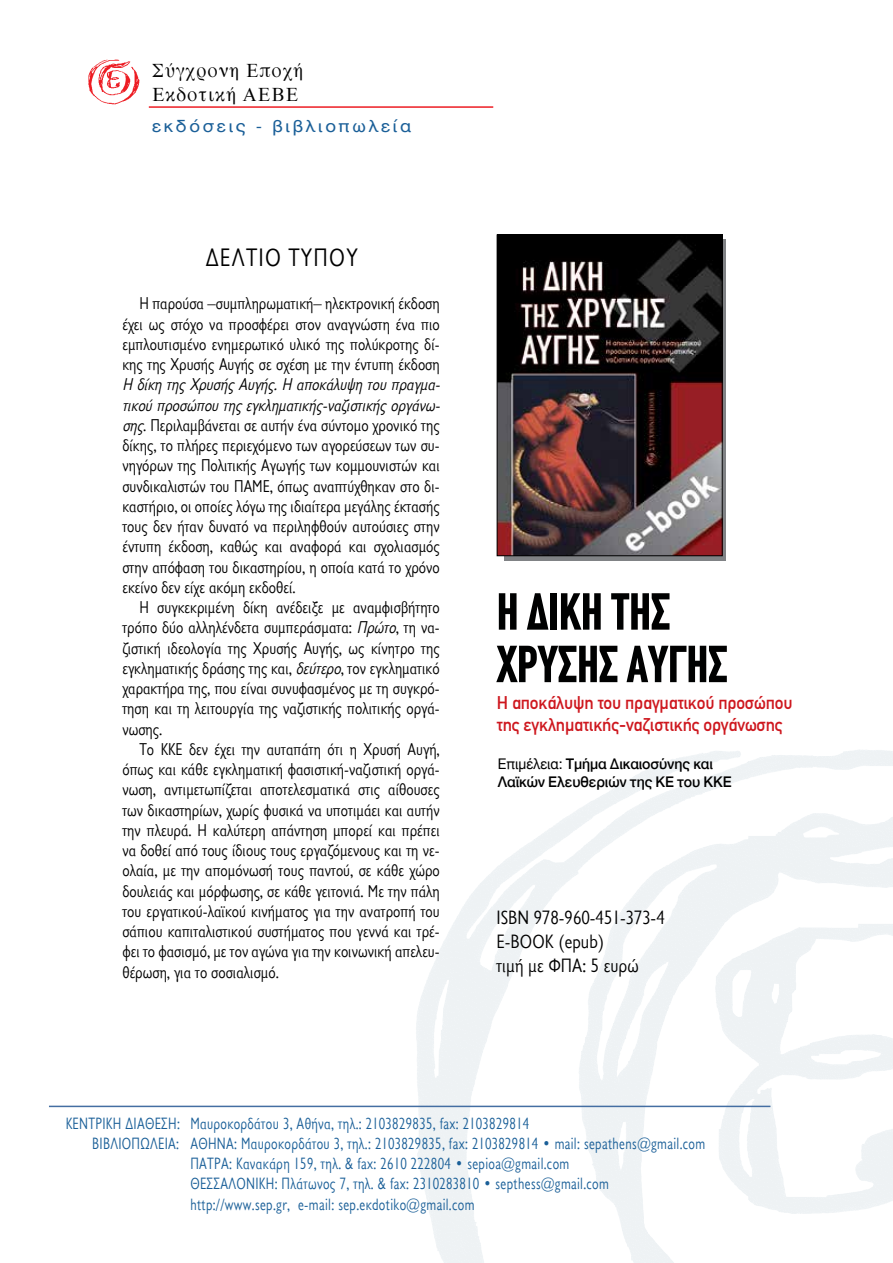
<style>
.page{position:relative;width:893px;height:1263px;background:#fff}
.page>*{position:absolute;margin:0;border:0;box-sizing:border-box;transform-origin:0 0}
.t1{font:700 condensed 51.15px/52.5px "CF Din";color:#000101}
.t2{font:25.5px "CF Jeckyl Sem Con";letter-spacing:.05em;color:#000}
.t3{font:19.5px/24px "CF Jeckyl SCOS Mono";color:#000}
.t4{font:19.5px/23.4px "Gr Times";letter-spacing:.06em;color:#000;scale:.96 1}
.t5{font:18.15px/22.2px "CF Din";letter-spacing:-.01em;color:#ce171e;scale:.96 1}
.t6{font:17.25px/20.2px "CF Jeckyl SCOS Mono";color:#000;text-align:justify;scale:.96 1}
.t7{font:16.5px "CF Jeckyl SCOS Mono";letter-spacing:.02em;color:#1a5f98;scale:.9 1}
.t8{font:16.5px "UB Helvetica";letter-spacing:.15em;color:#1a5f98;scale:1.1 1}
.t9{font:500 14.7px/18px "Helvetica Neue";letter-spacing:-.005em;color:#000;scale:.96 1}
.s1{font-style:italic}
.s2{font-weight:400}
</style>
<div class="page">
<img style="left:85px;top:54px;width:57px;height:57px;border-radius:29px">
<svg style="left:504px;top:239px;width:221px;height:322px;background:#6b6c6e"></svg>
<img style="left:499px;top:237px;width:221px;height:317px">
<div style="left:497px;top:235px;width:225px;height:321px;border:1px solid #000"></div>
<hr style="left:49px;top:1106px;width:721px;height:1px;background:#446ea2">
<hr style="left:149px;top:106px;width:344px;height:2px;background:#ed1d24">
<p class="t4" style="left:152px;top:59px;width:159px">Σύγχρονη Eποχή<br>Eκδοτική AEBE</p>
<p class="t8" style="left:152px;top:116px;width:237px">εκδόσεις - βιβλιοπωλεία</p>
<h2 class="t2" style="left:206px;top:243px;width:154px">ΔΕΛΤΙΟ ΤΥΠΟΥ</h2>
<p class="t6" style="left:122px;top:293px;width:332px;text-indent:17px">Η παρούσα –συμπληρωματική– ηλεκτρονική έκδοση έχει ως στόχο να προσφέρει στον αναγνώστη ένα πιο εμπλουτισμένο ενημερωτικό υλικό της πολύκροτης δί&shy;κης της Χρυσής Αυγής σε σχέση με την έντυπη έκδοση</p>
<p class="t6" style="left:122px;top:374px;width:336px;text-align:left"><span class="s1">Η δίκητηςΧρυσήςΑυγής.Η αποκάλυψητουπραγμα&shy;τικούπροσώπουτηςεγκληματικής-ναζιστικήςοργάνω&shy;σης</span>. Περιλαμβάνεται σε αυτήν ένα σύντομο χρονικό της δίκης, το πλήρες περιεχόμενο των αγορεύσεων των συ&shy;νηγόρων της Πολιτικής Αγωγής των κομμουνιστών και συνδικαλιστών του ΠΑΜΕ, όπως αναπτύχθηκαν στο δι&shy;καστήριο, οι οποίες λόγω της ιδιαίτερα μεγάλης έκτασής τους δεν ήταν δυνατό να περιληφθούν αυτούσιες στην έντυπη έκδοση, καθώς και αναφορά και σχολιασμός στην απόφαση του δικαστηρίου, η οποία κατά το χρόνο εκείνο δεν είχε ακόμη εκδοθεί.</p>
<p class="t6" style="left:122px;top:597px;width:332px;text-indent:17px">Η συγκεκριμένη δίκη ανέδειξε με αναμφισβήτητο τρόπο δύο αλληλένδετα συμπεράσματα: <span class="s1">Πρώτο</span>, τη να&shy;ζιστική ιδεολογία της Χρυσής Αυγής, ως κίνητρο της εγκληματικής δράσης της και, <span class="s1">δεύτερο</span>, τον εγκληματικό χαρακτήρα της, που είναι συνυφασμένος με τη συγκρό&shy;τηση και τη λειτουργία της ναζιστικής πολιτικής οργά&shy;νωσης.</p>
<p class="t6" style="left:122px;top:739px;width:332px;text-indent:17px">Το ΚΚΕ δεν έχει την αυταπάτη ότι η Χρυσή Αυγή, όπως και κάθε εγκληματική φασιστική-ναζιστική οργά&shy;νωση, αντιμετωπίζεται αποτελεσματικά στις αίθουσες των δικαστηρίων, χωρίς φυσικά να υποτιμάει και αυτήν την πλευρά. Η καλύτερη απάντηση μπορεί και πρέπει να δοθεί από τους ίδιους τους εργαζόμενους και τη νε&shy;ολαία, με την απομόνωσή τους παντού, σε κάθε χώρο δουλειάς και μόρφωσης, σε κάθε γειτονιά. Με την πάλη του εργατικού-λαϊκού κινήματος για την ανατροπή του σάπιου καπιταλιστικού συστήματος που γεννά και τρέ&shy;φει το φασισμό, με τον αγώνα για την κοινωνική απελευ&shy;θέρωση, για το σοσιαλισμό.</p>
<h1 class="t1" style="left:497px;top:587px;width:232px">Η ΔΙΚΗ ΤΗΣ<br>ΧΡΥΣΗΣ ΑΥΓΗΣ</h1>
<p class="t5" style="left:497px;top:692px;width:309px">Η αποκάλυψη του πραγματικού προσώπου της εγκληματικής-ναζιστικής οργάνωσης</p>
<p class="t9" style="left:498px;top:754px;width:245px"><span class="s2">Επιμέλεια:</span> Τμήμα Δικαιοσύνης και<br>Λαϊκών Ελευθεριών της ΚΕ του ΚΚΕ</p>
<p class="t3" style="left:496px;top:905px;width:170px">ISBN 978-960-451-373-4<br>E-BOOK (epub)<br>τιμή με ΦΠΑ: 5 ευρώ</p>
<p class="t7" style="left:66px;top:1114px;width:516px">ΚΕΝΤΡΙΚΗ ΔΙΑΘΕΣΗ: Μαυροκορδάτου 3, Αθήνα, τηλ.: 2103829835, fax: 2103829814</p>
<p class="t7" style="left:92px;top:1134px;width:683px">ΒΙΒΛΙΟΠΩΛΕΙΑ: ΑΘΗΝΑ: Μαυροκορδάτου 3, τηλ.: 2103829835, fax: 2103829814 • mail: sepathens@gmail.com</p>
<p class="t7" style="left:190px;top:1154px;width:423px">ΠΑΤΡΑ: Κανακάρη 159, τηλ. &amp; fax: 2610 222804 • sepioa@gmail.com</p>
<p class="t7" style="left:190px;top:1175px;width:467px">ΘΕΣΣΑΛΟΝΙΚΗ: Πλάτωνος 7, τηλ. &amp; fax: 2310283810 • septhess@gmail.com</p>
<p class="t7" style="left:190px;top:1195px;width:317px">http://www.sep.gr, e-mail: sep.eκdotiko@gmail.com</p>
</div>
